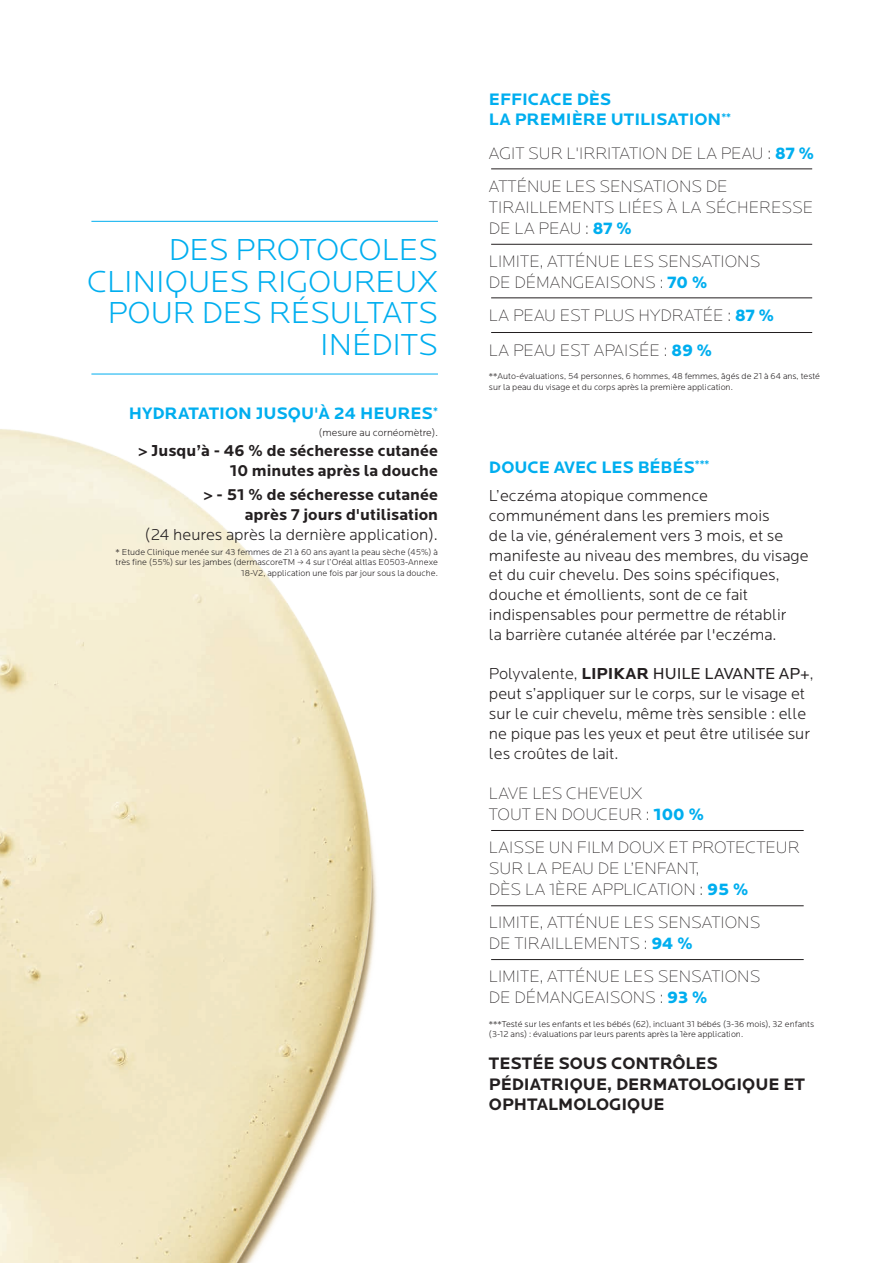
<style>
.page{position:relative;width:893px;height:1263px;background:#fff}
.page>*{position:absolute;margin:0;border:0;box-sizing:border-box;transform-origin:0 0}
.t1{font:300 31.5px/31.5px "Locator";color:#00aeef;text-align:right}
.t2{font:200 17.25px/20.7px "Locator";color:#231f20}
.t3{font:700 17.25px/20.7px "Locator";color:#00aeef}
.t4{font:700 17.25px/20.7px "Locator";color:#231f20}
.t5{font:300 16.5px/19.8px "Locator";color:#231f20}
.t6{font:700 16.5px/19.8px "Locator";color:#231f20;text-align:right}
.t7{font:300 10.5px "Locator";color:#231f20}
.t8{font:300 9px/10.8px "Locator";color:#231f20}
.s1{font-weight:300}
.s2{font-weight:900;color:#00aeef}
.s3{font-weight:700}
.s4{font-weight:400}
</style>
<div class="page">
<img style="left:0;top:220px;width:438px;height:1043px">
<hr style="left:491px;top:169px;width:321px;height:1px;background:#231f20">
<hr style="left:491px;top:244px;width:321px;height:1px;background:#231f20">
<hr style="left:491px;top:332px;width:321px;height:1px;background:#231f20">
<hr style="left:491px;top:298px;width:321px;height:1px;background:#231f20">
<hr style="left:491px;top:830px;width:313px;height:1px;background:#231f20">
<hr style="left:491px;top:905px;width:313px;height:1px;background:#231f20">
<hr style="left:491px;top:959px;width:313px;height:1px;background:#231f20">
<hr style="left:91px;top:374px;width:347px;height:1px;background:#00aeef">
<hr style="left:91px;top:221px;width:347px;height:1px;background:#00aeef">
<p class="t1" style="left:87px;top:235px;width:352px">DES PROTOCOLES<br>CLINIQUES RIGOUREUX<br>POUR DES RÉSULTATS<br>INÉDITS</p>
<p class="t3" style="left:129px;top:404px;width:311px">HYDRATATION JUSQU'À 24 HEURES<sup>*</sup></p>
<p class="t7" style="left:319px;top:427px;width:120px">(mesure au cornéomètre).</p>
<p class="t6" style="left:138px;top:441px;width:301px">&gt; Jusqu’à - 46 % de sécheresse cutanée<br>10 minutes après la douche</p>
<p class="t6" style="left:145px;top:485px;width:294px">&gt; - 51 % de sécheresse cutanée<br>après 7 jours d'utilisation<br><span class="s1">(24 heures après la dernière application).</span></p>
<p class="t8" style="left:115px;top:546px;width:324px;text-align:right">* Etude Clinique menée sur 43 femmes de 21 à 60 ans ayant la peau sèche (45%) à très fine (55%) sur les jambes (dermascoreTM ≥ 4 sur l’Oréal altlas E0503-Annexe<br>18-V2, application une fois par jour sous la douche.</p>
<p class="t3" style="left:489px;top:89px;width:244px">EFFICACE DÈS<br>LA PREMIÈRE UTILISATION<sup>**</sup></p>
<p class="t2" style="left:489px;top:143px;width:327px">AGIT SUR L'IRRITATION DE LA PEAU : <span class="s2">87 %</span></p>
<p class="t2" style="left:489px;top:177px;width:326px">ATTÉNUE LES SENSATIONS DE<br>TIRAILLEMENTS LIÉES À LA SÉCHERESSE<br>DE LA PEAU : <span class="s2">87 %</span></p>
<p class="t2" style="left:489px;top:252px;width:273px">LIMITE, ATTÉNUE LES SENSATIONS<br>DE DÉMANGEAISONS : <span class="s2">70 %</span></p>
<p class="t2" style="left:489px;top:306px;width:287px">LA PEAU EST PLUS HYDRATÉE : <span class="s2">87 %</span></p>
<p class="t2" style="left:489px;top:340px;width:225px">LA PEAU EST APAISÉE : <span class="s2">89 %</span></p>
<p class="t8" style="left:489px;top:371px;width:333px">**Auto-évaluations, 54 personnes, 6 hommes, 48 femmes, âgés de 21 à 64 ans, testé sur la peau du visage et du corps après la première application.</p>
<p class="t3" style="left:489px;top:457px;width:222px">DOUCE AVEC LES BÉBÉS<sup>***</sup></p>
<p class="t5" style="left:489px;top:486px;width:321px">L’eczéma atopique commence communément dans les premiers mois<br>de la vie, généralement vers 3 mois, et se manifeste au niveau des membres, du visage et du cuir chevelu. Des soins spécifiques, douche et émollients, sont de ce fait indispensables pour permettre de rétablir<br>la barrière cutanée altérée par l'eczéma.</p>
<p class="t5" style="left:489px;top:665px;width:326px">Polyvalente, <span class="s3">LIPIKAR</span> <span class="s4">HUILE LAVANTE AP+</span>, peut s’appliquer sur le corps, sur le visage et sur le cuir chevelu, même très sensible : elle ne pique pas les yeux et peut être utilisée sur les croûtes de lait.</p>
<p class="t2" style="left:489px;top:784px;width:217px">LAVE LES CHEVEUX<br>TOUT EN DOUCEUR : <span class="s2">100 %</span></p>
<p class="t2" style="left:489px;top:838px;width:312px">LAISSE UN FILM DOUX ET PROTECTEUR<br>SUR LA PEAU DE L’ENFANT,<br>DÈS LA 1ÈRE APPLICATION : <span class="s2">95 %</span></p>
<p class="t2" style="left:489px;top:913px;width:273px">LIMITE, ATTÉNUE LES SENSATIONS<br>DE TIRAILLEMENTS : <span class="s2">94 %</span></p>
<p class="t2" style="left:489px;top:967px;width:273px">LIMITE, ATTÉNUE LES SENSATIONS<br>DE DÉMANGEAISONS : <span class="s2">93 %</span></p>
<p class="t8" style="left:489px;top:1018px;width:327px">***Testé sur les enfants et les bébés (62), incluant 31 bébés (3-36 mois), 32 enfants (3-12 ans) : évaluations par leurs parents après la 1ère application.</p>
<p class="t4" style="left:489px;top:1053px;width:317px">TESTÉE SOUS CONTRÔLES<br>PÉDIATRIQUE, DERMATOLOGIQUE ET<br>OPHTALMOLOGIQUE</p>
</div>
